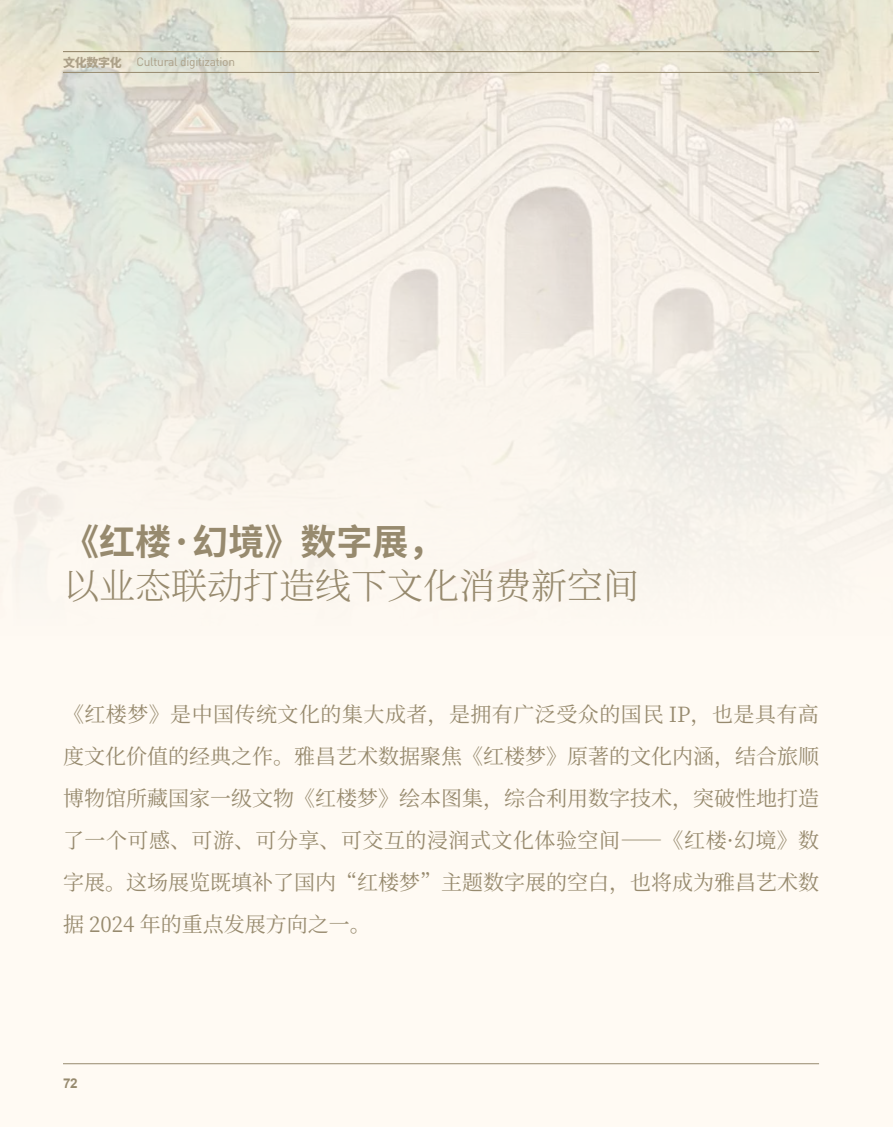
<style>
.page{position:relative;width:893px;height:1127px;background:#fffaf3}
.page>*{position:absolute;margin:0;border:0;box-sizing:border-box;transform-origin:0 0}
.t1{font:300 36px "Source Han Serif CN";color:#978a6e}
.t2{font:700 36px "Source Han Sans CN";color:#978a6e}
.t3{font:21px/42px "Source Han Serif CN";color:#978a6e;text-align:justify}
.t4{font:700 13.5px "Arial";color:#978a6e}
.t5{font:12px "DIN";letter-spacing:-.025em;color:#aca088}
.s1{font-family:"Source Han Sans CN";font-weight:800}
</style>
<div class="page">
<img style="left:0;top:0;width:893px;height:551px">
<hr style="left:63px;top:51px;width:756px;height:1px;background:#978a6e">
<hr style="left:63px;top:72px;width:756px;height:1px;background:#978a6e">
<hr style="left:63px;top:1063px;width:756px;height:1px;background:#978a6e">
<p class="t5" style="left:63px;top:55px;width:174px"><span class="s1">文化数字化</span> Cultural digitization</p>
<h1 class="t2" style="left:63px;top:522px;width:383px">《红楼·幻境》数字展，</h1>
<h1 class="t1" style="left:63px;top:565px;width:577px">以业态联动打造线下文化消费新空间</h1>
<p class="t3" style="left:63px;top:694px;width:758px">《红楼梦》是中国传统文化的集大成者，是拥有广泛受众的国民 IP，也是具有高度文化价值的经典之作。雅昌艺术数据聚焦《红楼梦》原著的文化内涵，结合旅顺博物馆所藏国家一级文物《红楼梦》绘本图集，综合利用数字技术，突破性地打造了一个可感、可游、可分享、可交互的浸润式文化体验空间——《红楼·幻境》数字展。这场展览既填补了国内“红楼梦”主题数字展的空白，也将成为雅昌艺术数据 2024 年的重点发展方向之一。</p>
<p class="t4" style="left:63px;top:1073px;width:16px">72</p>
</div>
